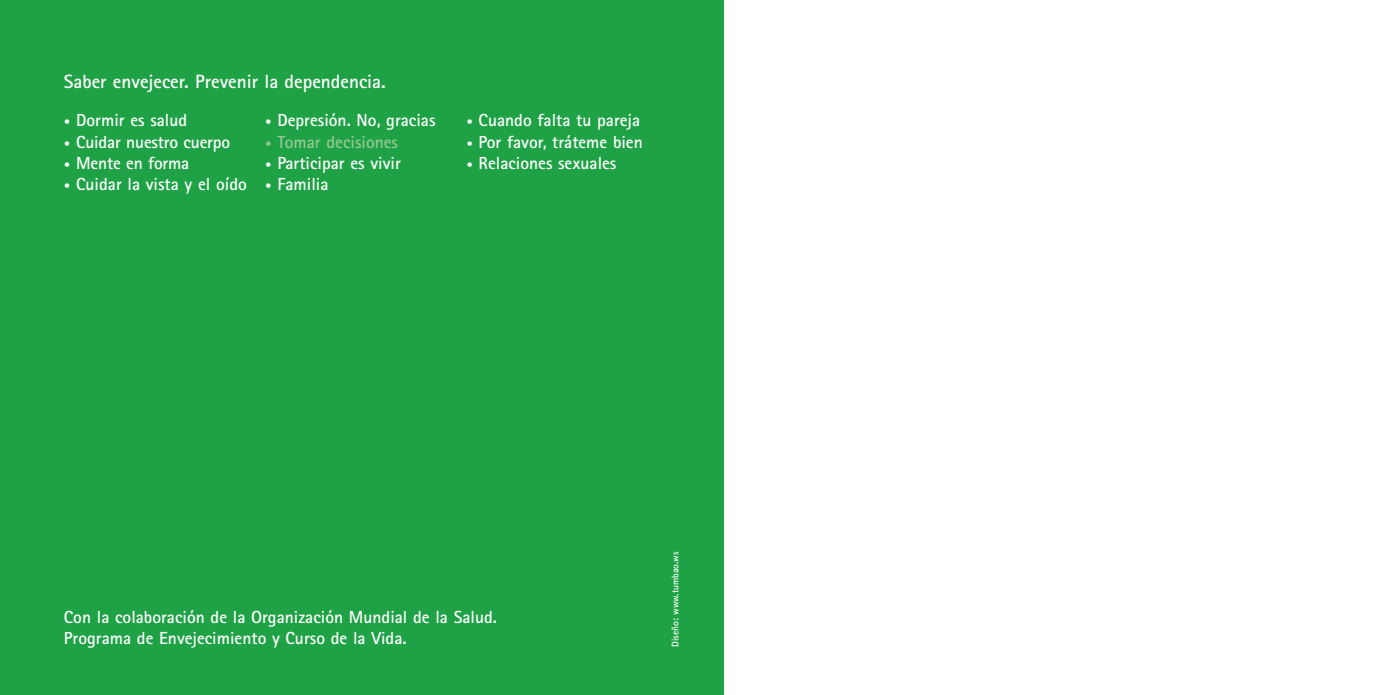
<style>
.page{position:relative;width:1389px;height:695px;background:#fff}
.page>*{position:absolute;margin:0;border:0;box-sizing:border-box;transform-origin:0 0}
.t1{font:700 19.25px "Rotis Sans Serif";color:#fff}
.t2{font:700 17.5px/21px "Rotis Sans Serif";color:#fff}
.t3{font:700 17.5px "Rotis Sans Serif";color:#94c895}
.t4{font:700 9.62px "Rotis Sans Serif";color:#fff}
.s1{font-size:12.25px}
</style>
<div class="page">
<div style="left:0;top:0;width:723px;height:694px;background:#1fa245"></div>
<p class="t1" style="left:64px;top:75px;width:323px">Saber envejecer. Prevenir la dependencia.</p>
<p class="t2" style="left:64px;top:112px;width:125px"><span class="s1">•</span> Dormir es salud</p>
<p class="t2" style="left:64px;top:133px;width:168px"><span class="s1">•</span> Cuidar nuestro cuerpo</p>
<p class="t2" style="left:64px;top:154px;width:127px"><span class="s1">•</span> Mente en forma</p>
<p class="t2" style="left:64px;top:175px;width:184px"><span class="s1">•</span> Cuidar la vista y el oído</p>
<p class="t2" style="left:265px;top:112px;width:172px"><span class="s1">•</span> Depresión. No, gracias</p>
<p class="t3" style="left:265px;top:135px;width:134px"><span class="s1">•</span> Tomar decisiones</p>
<p class="t2" style="left:265px;top:154px;width:137px"><span class="s1">•</span> Participar es vivir</p>
<p class="t2" style="left:265px;top:175px;width:65px"><span class="s1">•</span> Familia</p>
<p class="t2" style="left:466px;top:112px;width:175px"><span class="s1">•</span> Cuando falta tu pareja</p>
<p class="t2" style="left:466px;top:133px;width:178px"><span class="s1">•</span> Por favor, tráteme bien</p>
<p class="t2" style="left:466px;top:154px;width:152px"><span class="s1">•</span> Relaciones sexuales</p>
<p class="t2" style="left:64px;top:608px;width:435px">Con la colaboración de la Organización Mundial de la Salud.<br>Programa de Envejecimiento y Curso de la Vida.</p>
<p class="t4" style="left:672px;top:646px;width:97px;rotate:-90deg">Diseño: www.tumbao.ws</p>
</div>
